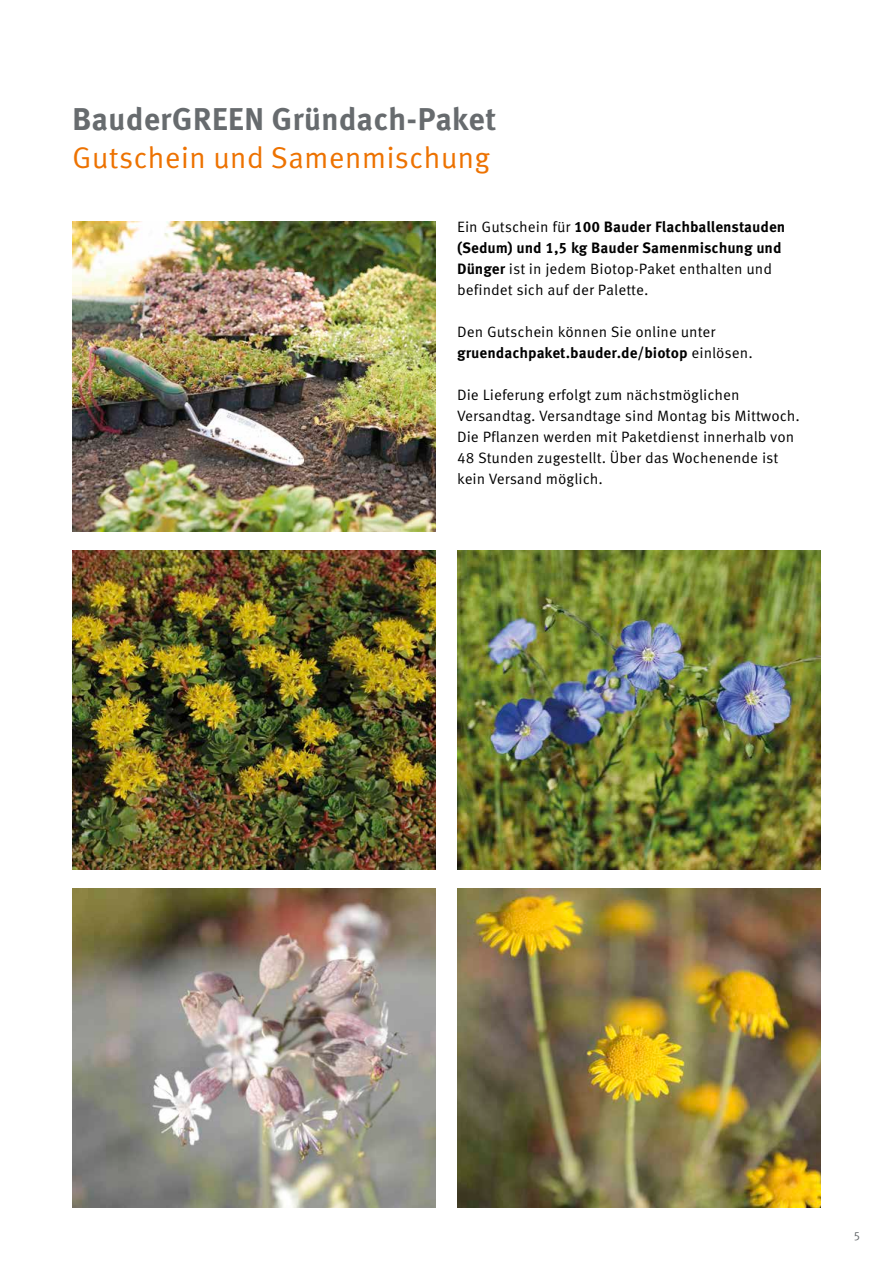
<style>
.page{position:relative;width:893px;height:1263px;background:#fff}
.page>*{position:absolute;margin:0;border:0;box-sizing:border-box;transform-origin:0 0}
.t1{font:700 31.5px "Meta Correspondence Pro";color:#676b6e}
.t2{font:30px "Meta Correspondence Pro";color:#ed7201}
.t3{font:15px/21px "Meta Correspondence Pro";color:#000}
.t4{font:12px "Meta Correspondence Pro";color:#676b6e}
.s1{font-weight:700}
</style>
<div class="page">
<img style="left:457px;top:551px;width:364px;height:319px">
<img style="left:457px;top:889px;width:364px;height:319px">
<img style="left:72px;top:551px;width:364px;height:319px">
<img style="left:72px;top:221px;width:364px;height:310px">
<img style="left:72px;top:889px;width:364px;height:319px">
<h1 class="t1" style="left:72px;top:94px;width:426px">BauderGREEN Gründach-Paket</h1>
<h2 class="t2" style="left:72px;top:134px;width:419px">Gutschein und Samenmischung</h2>
<p class="t3" style="left:457px;top:216px;width:330px">Ein Gutschein für <span class="s1">100 Bauder Flachballenstauden (Sedum) und 1,5 kg Bauder Samenmischung und Dünger</span> ist in jedem Biotop-Paket enthalten und befindet sich auf der Palette.</p>
<p class="t3" style="left:457px;top:321px;width:297px">Den Gutschein können Sie online unter <span class="s1">gruendachpaket.bauder.de/biotop</span> einlösen.</p>
<p class="t3" style="left:457px;top:384px;width:344px">Die Lieferung erfolgt zum nächstmöglichen Versandtag. Versandtage sind Montag bis Mittwoch.<br>Die Pflanzen werden mit Paketdienst innerhalb von 48 Stunden zugestellt. Über das Wochenende ist kein Versand möglich.</p>
<p class="t4" style="left:853px;top:1226px;width:8px">5</p>
</div>
